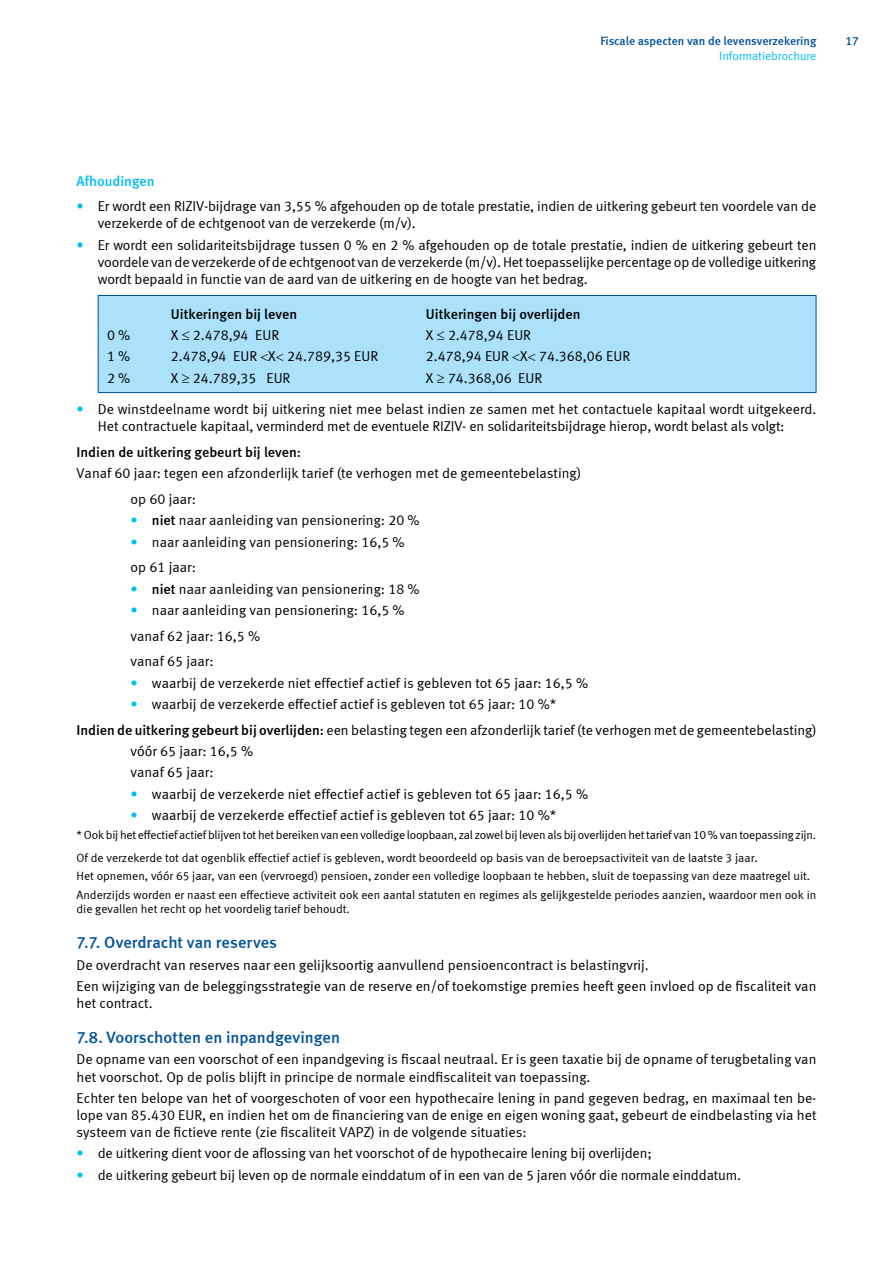
<style>
.page{position:relative;width:893px;height:1263px;background:#fff}
.page>*{position:absolute;margin:0;border:0;box-sizing:border-box;transform-origin:0 0}
.t1{font:16.5px "Meta Medium LF";color:#00539b}
.t2{font:14.25px/17.1px "Meta Normal LF";color:#000}
.t3{font:14.25px "Meta Medium LF";color:#000}
.t4{font:14.25px "Meta Medium LF";color:#00bdf2}
.t5{font:12px/23px "Meta Normal LF";color:#000}
.t6{font:12px "Meta Medium LF";color:#00539b}
.t7{font:12px "Meta Normal LF";color:#00bdf2}
.s1{color:#00bdf2}
.s2{font-family:"Meta Medium LF"}
</style>
<div class="page">
<div style="left:98px;top:295px;width:718px;height:98px;background:#abe1fa"></div>
<div style="left:98px;top:295px;width:718px;height:98px;border:1px solid #00539b"></div>
<p class="t6" style="left:600px;top:34px;width:218px">Fiscale aspecten van de levensverzekering</p>
<p class="t7" style="left:719px;top:48px;width:99px">Informatiebrochure</p>
<p class="t6" style="left:845px;top:34px;width:15px">17</p>
<p class="t4" style="left:77px;top:172px;width:80px">Afhoudingen</p>
<p class="t2" style="left:98px;top:197px;width:720px;text-indent:-21px"><span class="s1">•</span> Er wordt een RIZIV-bijdrage van 3,55 % afgehouden op de totale prestatie, indien de uitkering gebeurt ten voordele van de verzekerde of de echtgenoot van de verzekerde (m/v).</p>
<p class="t2" style="left:98px;top:236px;width:720px;text-align:justify;text-indent:-21px"><span class="s1">•</span> Er wordt een solidariteitsbijdrage tussen 0 % en 2 % afgehouden op de totale prestatie, indien de uitkering gebeurt ten voordele van de verzekerde of de echtgenoot van de verzekerde (m/v). Het toepasselijke percentage op de volledige uitkering wordt bepaald in functie van de aard van de uitkering en de hoogte van het bedrag.</p>
<p class="t3" style="left:171px;top:305px;width:128px">Uitkeringen bij leven</p>
<p class="t3" style="left:426px;top:305px;width:156px">Uitkeringen bij overlijden</p>
<p class="t2" style="left:107px;top:326px;width:25px">0 %</p>
<p class="t2" style="left:171px;top:326px;width:110px">X ≤ 2.478,94 EUR</p>
<p class="t2" style="left:426px;top:326px;width:107px">X ≤ 2.478,94 EUR</p>
<p class="t2" style="left:107px;top:348px;width:25px">1 %</p>
<p class="t2" style="left:171px;top:348px;width:209px">2.478,94 EUR X 24.789,35 EUR</p>
<p class="t2" style="left:426px;top:348px;width:206px">2.478,94 EUR X 74.368,06 EUR</p>
<p class="t2" style="left:107px;top:369px;width:25px">2 %</p>
<p class="t2" style="left:171px;top:369px;width:121px">X ≥ 24.789,35 EUR</p>
<p class="t2" style="left:426px;top:369px;width:118px">X ≥ 74.368,06 EUR</p>
<p class="t2" style="left:98px;top:401px;width:720px;text-indent:-21px"><span class="s1">•</span> De winstdeelname wordt bij uitkering niet mee belast indien ze samen met het contactuele kapitaal wordt uitgekeerd.<br>Het contractuele kapitaal, verminderd met de eventuele RIZIV- en solidariteitsbijdrage hierop, wordt belast als volgt:</p>
<p class="t3" style="left:77px;top:444px;width:226px">Indien de uitkering gebeurt bij leven:</p>
<p class="t2" style="left:131px;top:460px;width:452px;line-height:25.7px;text-indent:-54px">Vanaf 60 jaar: tegen een afzonderlijk tarief (te verhogen met de gemeentebelasting) op 60 jaar:</p>
<p class="t2" style="left:131px;top:512px;width:291px"><span class="s1">•</span> <span class="s2">niet</span> naar aanleiding van pensionering: 20 %</p>
<p class="t2" style="left:131px;top:529px;width:276px;line-height:25.7px"><span class="s1">•</span> naar aanleiding van pensionering: 16,5 % op 61 jaar:</p>
<p class="t2" style="left:131px;top:580px;width:291px"><span class="s1">•</span> <span class="s2">niet</span> naar aanleiding van pensionering: 18 %</p>
<p class="t2" style="left:131px;top:597px;width:276px;line-height:25.7px"><span class="s1">•</span> naar aanleiding van pensionering: 16,5 % vanaf 62 jaar: 16,5 %<br>vanaf 65 jaar:</p>
<p class="t2" style="left:131px;top:674px;width:459px"><span class="s1">•</span> waarbij de verzekerde niet effectief actief is gebleven tot 65 jaar: 16,5 %</p>
<p class="t2" style="left:77px;top:691px;width:742px;line-height:25.7px;text-indent:54px"><span class="s1">•</span> waarbij de verzekerde effectief actief is gebleven tot 65 jaar: 10 %*<br><span class="s2">Indien de uitkering gebeurt bij overlijden:</span> een belasting tegen een afzonderlijk tarief (te verhogen met de gemeentebelasting)</p>
<p class="t2" style="left:131px;top:740px;width:124px;line-height:21.3px">vóór 65 jaar: 16,5 % vanaf 65 jaar:</p>
<p class="t2" style="left:131px;top:785px;width:459px"><span class="s1">•</span> waarbij de verzekerde niet effectief actief is gebleven tot 65 jaar: 16,5 %</p>
<p class="t2" style="left:131px;top:806px;width:427px"><span class="s1">•</span> waarbij de verzekerde effectief actief is gebleven tot 65 jaar: 10 %*</p>
<p class="t5" style="left:77px;top:823px;width:741px">* Ook bij het effectief actief blijven tot het bereiken van een volledige loopbaan, zal zowel bij leven als bij overlijden het tarief van 10 % van toepassing zijn.<br>Of de verzekerde tot dat ogenblik effectief actief is gebleven, wordt beoordeeld op basis van de beroepsactiviteit van de laatste 3 jaar.</p>
<p class="t5" style="left:77px;top:866px;width:741px;line-height:18.6px">Het opnemen, vóór 65 jaar, van een (vervroegd) pensioen, zonder een volledige loopbaan te hebben, sluit de toepassing van deze maatregel uit.<br>Anderzijds worden er naast een effectieve activiteit ook een aantal statuten en regimes als gelijkgestelde periodes aanzien, waardoor men ook in</p>
<p class="t5" style="left:77px;top:897px;width:275px">die gevallen het recht op het voordelig tarief behoudt.</p>
<p class="t1" style="left:77px;top:933px;width:202px">7.7. Overdracht van reserves</p>
<p class="t2" style="left:77px;top:954px;width:741px;line-height:21.3px">De overdracht van reserves naar een gelijksoortig aanvullend pensioencontract is belastingvrij.<br>Een wijziging van de beleggingsstrategie van de reserve en/of toekomstige premies heeft geen invloed op de fiscaliteit van</p>
<p class="t2" style="left:77px;top:994px;width:78px">het contract.</p>
<p class="t1" style="left:77px;top:1028px;width:265px">7.8. Voorschotten en inpandgevingen</p>
<p class="t2" style="left:77px;top:1051px;width:741px">De opname van een voorschot of een inpandgeving is fiscaal neutraal. Er is geen taxatie bij de opname of terugbetaling van het voorschot. Op de polis blijft in principe de normale eindfiscaliteit van toepassing.</p>
<p class="t2" style="left:77px;top:1089px;width:741px;text-align:justify">Echter ten belope van het of voorgeschoten of voor een hypothecaire lening in pand gegeven bedrag, en maximaal ten be&shy;lope van 85.430 EUR, en indien het om de financiering van de enige en eigen woning gaat, gebeurt de eindbelasting via het systeem van de fictieve rente (zie fiscaliteit VAPZ) in de volgende situaties:</p>
<p class="t2" style="left:77px;top:1145px;width:577px"><span class="s1">•</span> de uitkering dient voor de aflossing van het voorschot of de hypothecaire lening bij overlijden;</p>
<p class="t2" style="left:77px;top:1166px;width:666px"><span class="s1">•</span> de uitkering gebeurt bij leven op de normale einddatum of in een van de 5 jaren vóór die normale einddatum.</p>
</div>
